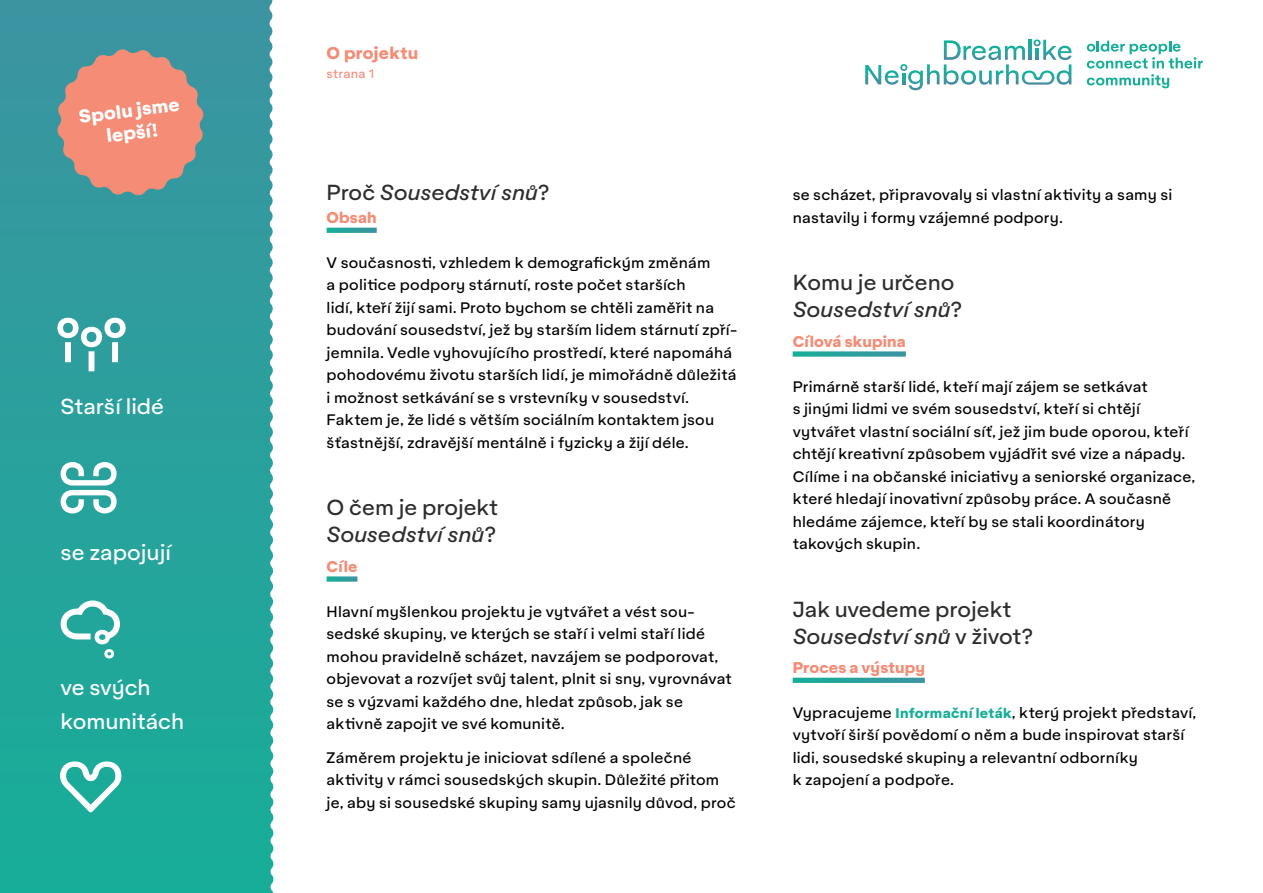
<style>
.page{position:relative;width:1263px;height:893px;background:#fff}
.page>*{position:absolute;margin:0;border:0;box-sizing:border-box;transform-origin:0 0}
.Headlines{font:21px/27px "Aktifo A Medium";color:#2d2d2c}
.seitliche_Grafik{font:21px/33.8px "Aktifo A Medium";color:#fff}
.Headlines-2{font:italic 21px "Aktifo A Medium";color:#2d2d2c}
.seitliche_Grafik-2{font:700 18px "Aktifo A Extra";color:#fff}
.t1{font:700 16.5px "Aktifo A Extra";letter-spacing:.015em;color:#f48c76}
.Subheadline{font:700 15px "Aktifo A Extra";letter-spacing:.01em;color:#f48c76}
.Fließtext_tschechisc{font:14.7px/22.5px "Aktifo A Medium";letter-spacing:.015em;color:#000}
.t2{font:12px "Aktifo A Medium";letter-spacing:.025em;color:#f48c76}
.s1{font-style:normal}
.s2{font-style:italic}
.s3{font-family:"Aktifo A Extra";font-weight:700;font-size:13.5px;color:#16ae98}
</style>
<div class="page">
<svg style="left:0;top:0;width:273px;height:893px;background:#28a19c"></svg>
<svg style="left:327px;top:228px;width:50px;height:5px"></svg>
<svg style="left:327px;top:576px;width:30px;height:6px"></svg>
<svg style="left:793px;top:351px;width:113px;height:6px"></svg>
<svg style="left:793px;top:678px;width:132px;height:5px"></svg>
<svg style="left:1087px;top:41px;width:116px;height:47px"></svg>
<svg style="left:865px;top:39px;width:207px;height:51px"></svg>
<svg style="left:57px;top:48px;width:147px;height:148px;background:#c28e80"></svg>
<div style="left:89px;top:351px;width:5px;height:20px;background:#fff"></div>
<div style="left:65px;top:342px;width:6px;height:20px;background:#fff"></div>
<svg style="left:57px;top:318px;width:69px;height:29px"></svg>
<div style="left:112px;top:342px;width:6px;height:20px;background:#fff"></div>
<svg style="left:57px;top:458px;width:64px;height:60px"></svg>
<svg style="left:57px;top:597px;width:67px;height:64px"></svg>
<svg style="left:60px;top:761px;width:62px;height:52px"></svg>
<p class="seitliche_Grafik-2" style="left:77px;top:104px;width:103px;rotate:-7deg">Spolu jsme</p>
<p class="seitliche_Grafik-2" style="left:105px;top:123px;width:53px;rotate:-7deg">lepší!</p>
<p class="seitliche_Grafik" style="left:61px;top:389px;width:105px">Starší lidé</p>
<p class="seitliche_Grafik" style="left:61px;top:536px;width:112px">se zapojují</p>
<p class="seitliche_Grafik" style="left:61px;top:671px;width:125px">ve svých komunitách</p>
<p class="t1" style="left:327px;top:41px;width:93px">O projektu</p>
<p class="t2" style="left:327px;top:66px;width:49px">strana 1</p>
<p class="Headlines-2" style="left:327px;top:180px;width:224px"><span class="s1">Proč</span> Sousedství snů<span class="s1">?</span></p>
<p class="Subheadline" style="left:327px;top:207px;width:52px">Obsah</p>
<p class="Fließtext_tschechisc" style="left:327px;top:251px;width:412px">V současnosti, vzhledem k demografickým změnám<br>a politice podpory stárnutí, roste počet starších<br>lidí, kteří žijí sami. Proto bychom se chtěli zaměřit na budování sousedství, jež by starším lidem stárnutí zpří&shy;jemnila. Vedle vyhovujícího prostředí, které napomáhá pohodovému životu starších lidí, je mimořádně důležitá i možnost setkávání se s vrstevníky v sousedství.<br>Faktem je, že lidé s větším sociálním kontaktem jsou šťastnější, zdravější mentálně i fyzicky a žijí déle.</p>
<p class="Headlines" style="left:327px;top:494px;width:173px">O čem je projekt<br><span class="s2">Sousedství snů</span>?</p>
<p class="Subheadline" style="left:327px;top:556px;width:32px">Cíle</p>
<p class="Fließtext_tschechisc" style="left:327px;top:600px;width:407px">Hlavní myšlenkou projektu je vytvářet a vést sou&shy;sedské skupiny, ve kterých se staří i velmi staří lidé mohou pravidelně scházet, navzájem se podporovat, objevovat a rozvíjet svůj talent, plnit si sny, vyrovnávat se s výzvami každého dne, hledat způsob, jak se aktivně zapojit ve své komunitě.</p>
<p class="Fließtext_tschechisc" style="left:327px;top:746px;width:411px">Záměrem projektu je iniciovat sdílené a společné aktivity v rámci sousedských skupin. Důležité přitom je, aby si sousedské skupiny samy ujasnily důvod, proč</p>
<p class="Fließtext_tschechisc" style="left:793px;top:183px;width:381px">se scházet, připravovaly si vlastní aktivity a samy si nastavily i formy vzájemné podpory.</p>
<p class="Headlines" style="left:793px;top:269px;width:171px">Komu je určeno<br><span class="s2">Sousedství snů</span>?</p>
<p class="Subheadline" style="left:793px;top:331px;width:115px">Cílová skupina</p>
<p class="Fließtext_tschechisc" style="left:793px;top:375px;width:404px">Primárně starší lidé, kteří mají zájem se setkávat<br>s jinými lidmi ve svém sousedství, kteří si chtějí vytvářet vlastní sociální síť, jež jim bude oporou, kteří chtějí kreativní způsobem vyjádřit své vize a nápady.<br>Cílíme i na občanské iniciativy a seniorské organizace, které hledají inovativní způsoby práce. A současně hledáme zájemce, kteří by se stali koordinátory takových skupin.</p>
<p class="Headlines" style="left:793px;top:595px;width:242px">Jak uvedeme projekt<br><span class="s2">Sousedství snů</span> v život?</p>
<p class="Subheadline" style="left:793px;top:657px;width:134px">Proces a výstupy</p>
<p class="Fließtext_tschechisc" style="left:793px;top:701px;width:405px">Vypracujeme <span class="s3">Informační leták</span>, který projekt představí, vytvoří širší povědomí o něm a bude inspirovat starší lidi, sousedské skupiny a relevantní odborníky<br>k zapojení a podpoře.</p>
</div>
